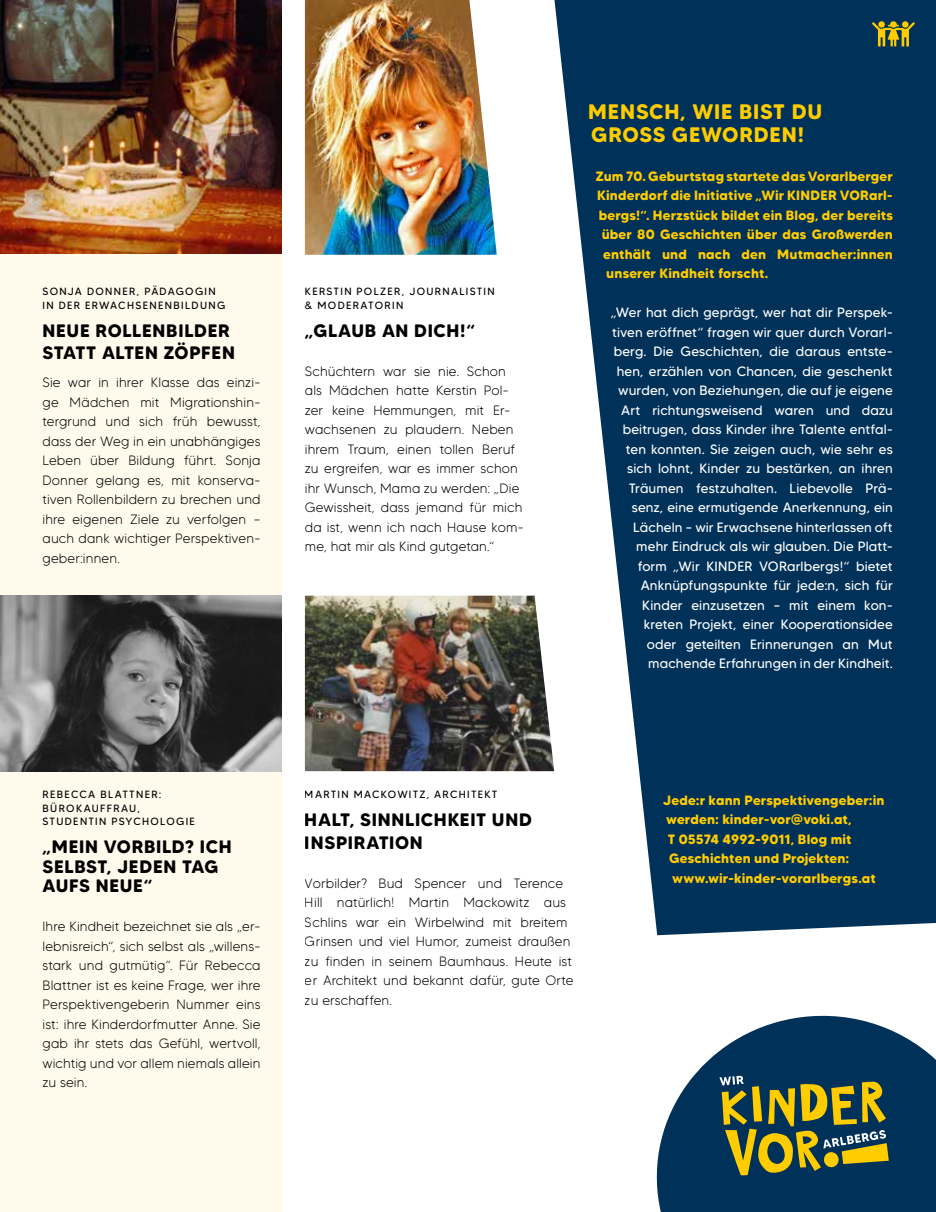
<style>
.page{position:relative;width:936px;height:1212px;background:#fff}
.page>*{position:absolute;margin:0;border:0;box-sizing:border-box;transform-origin:0 0}
.t1{font:700 21px/22.5px "MADE Tommy Soft";letter-spacing:.035em;color:#fc0}
.t2{font:700 18px/19.5px "MADE Tommy Soft";letter-spacing:.04em;color:#000}
.t3{font:300 13.5px/19.5px "MADE Tommy Soft";letter-spacing:.01em;color:#000}
.t4{font:13.5px/19.5px "MADE Tommy Soft";letter-spacing:.01em;color:#fff;text-align:right}
.t5{font:700 13.5px "MADE Tommy Soft";letter-spacing:.01em;color:#fc0}
.t6{font:10.5px/13.5px "MADE Tommy Soft";letter-spacing:.12em;color:#000}
</style>
<div class="page">
<div style="left:0;top:254px;width:282px;height:958px;background:#fffaec"></div>
<img style="left:305px;top:596px;width:249px;height:175px">
<svg style="left:656px;top:1015px;width:279px;height:197px;fill:#003158"></svg>
<svg style="left:554px;top:0;width:381px;height:935px;background:#244e6f"></svg>
<svg style="left:872px;top:21px;width:42px;height:25px"></svg>
<svg style="left:719px;top:1075px;width:169px;height:100px;background:#616d3c"></svg>
<img style="left:0;top:0;width:282px;height:254px">
<img style="left:0;top:596px;width:282px;height:175px">
<img style="left:305px;top:0;width:192px;height:255px">
<p class="t6" style="left:43px;top:285px;width:184px">SONJA DONNER, PÄDAGOGIN<br>IN DER ERWACHSENENBILDUNG</p>
<h2 class="t2" style="left:43px;top:319px;width:194px;line-height:22.5px">NEUE ROLLENBILDER<br>STATT ALTEN ZÖPFEN</h2>
<p class="t3" style="left:43px;top:373px;width:219px;text-align:justify">Sie war in ihrer Klasse das einzi&shy;ge Mädchen mit Migrationshin&shy;tergrund und sich früh bewusst, dass der Weg in ein unabhängiges Leben über Bildung führt. Sonja Donner gelang es, mit konserva&shy;tiven Rollenbildern zu brechen und ihre eigenen Ziele zu verfolgen – auch dank wichtiger Perspektiven&shy;geber:innen.</p>
<p class="t6" style="left:305px;top:285px;width:191px">KERSTIN POLZER, JOURNALISTIN &amp; MODERATORIN</p>
<h2 class="t2" style="left:305px;top:321px;width:172px">„GLAUB AN DICH!“</h2>
<p class="t3" style="left:305px;top:361px;width:220px">Schüchtern war sie nie. Schon als Mädchen hatte Kerstin Pol&shy;zer keine Hemmungen, mit Er&shy;wachsenen zu plaudern. Neben ihrem Traum, einen tollen Beruf zu ergreifen, war es immer schon ihr Wunsch, Mama zu werden: „Die<br>Gewissheit, dass jemand für mich da ist, wenn ich nach Hause kom&shy;me, hat mir als Kind gutgetan.“</p>
<h1 class="t1" style="left:588px;top:100px;width:235px">MENSCH, WIE BIST DU<br>GROSS GEWORDEN!</h1>
<p class="t5" style="left:595px;top:168px;width:298px">Zum 70. Geburtstag startete das Vorarlberger</p>
<p class="t5" style="left:597px;top:187px;width:297px">Kinderdorf die Initiative „Wir KINDER VORarl-</p>
<p class="t5" style="left:598px;top:207px;width:295px">bergs!“. Herzstück bildet ein Blog, der bereits</p>
<p class="t5" style="left:601px;top:226px;width:292px">über 80 Geschichten über das Großwerden</p>
<p class="t5" style="left:603px;top:246px;width:291px">enthält und nach den Mutmacher:innen</p>
<p class="t5" style="left:606px;top:265px;width:164px">unserer Kindheit forscht.</p>
<p class="t4" style="left:610px;top:303px;width:284px">„Wer hat dich geprägt, wer hat dir Perspek&shy;tiven eröffnet“ fragen wir quer durch Vorarl&shy;berg. Die Geschichten, die daraus entste&shy;hen, erzählen von Chancen, die geschenkt wurden, von Beziehungen, die auf je eigene Art richtungsweisend waren und dazu beitrugen, dass Kinder ihre Talente entfal&shy;ten konnten. Sie zeigen auch, wie sehr es sich lohnt, Kinder zu bestärken, an ihren Träumen festzuhalten. Liebevolle Prä&shy;senz, eine ermutigende Anerkennung, ein Lächeln – wir Erwachsene hinterlassen oft mehr Eindruck als wir glauben. Die Platt&shy;form „Wir KINDER VORarlbergs!“ bietet Anknüpfungspunkte für jede:n, sich für Kinder einzusetzen – mit einem kon&shy;kreten Projekt, einer Kooperationsidee oder geteilten Erinnerungen an Mut machende Erfahrungen in der Kindheit.</p>
<p class="t6" style="left:43px;top:787px;width:154px">REBECCA BLATTNER:<br>BÜROKAUFFRAU,<br>STUDENTIN PSYCHOLOGIE</p>
<h2 class="t2" style="left:43px;top:837px;width:191px">„MEIN VORBILD? ICH<br>SELBST, JEDEN TAG<br>AUFS NEUE“</h2>
<p class="t3" style="left:43px;top:916px;width:219px;text-align:justify">Ihre Kindheit bezeichnet sie als „er&shy;lebnisreich“, sich selbst als „willens&shy;stark und gutmütig“. Für Rebecca Blattner ist es keine Frage, wer ihre Perspektivengeberin Nummer eins ist: ihre Kinderdorfmutter Anne. Sie gab ihr stets das Gefühl, wertvoll, wichtig und vor allem niemals allein zu sein.</p>
<p class="t6" style="left:305px;top:787px;width:194px">MARTIN MACKOWITZ, ARCHITEKT</p>
<h2 class="t2" style="left:305px;top:808px;width:228px;line-height:22.5px">HALT, SINNLICHKEIT UND<br>INSPIRATION</h2>
<p class="t3" style="left:305px;top:873px;width:270px">Vorbilder? Bud Spencer und Terence Hill natürlich! Martin Mackowitz aus Schlins war ein Wirbelwind mit breitem Grinsen und viel Humor, zumeist draußen zu finden in seinem Baumhaus. Heute ist er Architekt und bekannt dafür, gute Orte zu erschaffen.</p>
<p class="t5" style="left:663px;top:791px;width:223px">Jede:r kann Perspektivengeber:in</p>
<p class="t5" style="left:666px;top:811px;width:187px">werden: kinder-vor@voki.at,</p>
<p class="t5" style="left:667px;top:830px;width:185px">T 05574 4992-9011, Blog mit</p>
<p class="t5" style="left:669px;top:850px;width:182px">Geschichten und Projekten:</p>
<p class="t5" style="left:672px;top:869px;width:205px">www.wir-kinder-vorarlbergs.at</p>
</div>
